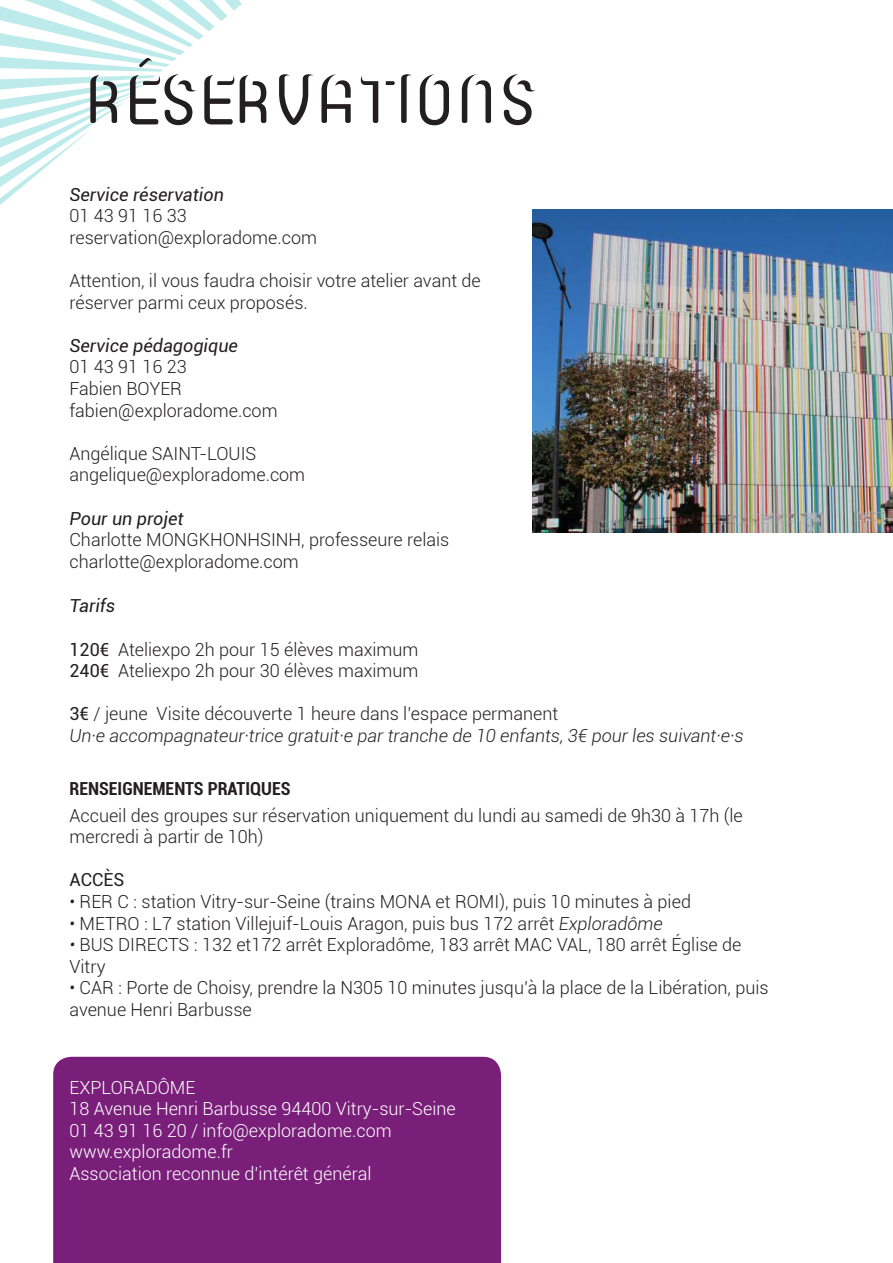
<style>
.page{position:relative;width:893px;height:1263px;background:#fff}
.page>*{position:absolute;margin:0;border:0;box-sizing:border-box;transform-origin:0 0}
.t1{font:70.5px "Core Escher A Left";letter-spacing:-.03em;color:#231f20}
.t2{font:300 18px/21.6px "Roboto";color:#231f20}
.t3{font:300 18px/21.6px "Roboto";color:#fff}
.t4{font:italic 300 18px/21.6px "Roboto";color:#231f20}
.t5{font:italic 18px "Roboto";color:#231f20}
.t6{font:700 condensed 18px "Roboto";color:#231f20}
.t7{font:18px "Roboto";color:#231f20}
.s1{font-weight:400}
.s2{font-weight:400;font-style:normal}
.s3{font-style:normal}
.s4{font-style:italic}
</style>
<div class="page">
<div style="left:53px;top:1057px;width:448px;height:206px;background:#791f7a"></div>
<svg style="left:0;top:0;width:242px;height:205px"></svg>
<img style="left:533px;top:209px;width:360px;height:324px">
<h1 class="t1" style="left:86px;top:48px;width:457px">RÉSERVATIONS</h1>
<p class="t5" style="left:69px;top:182px;width:156px">Service réservation</p>
<p class="t2" style="left:69px;top:204px;width:249px">01 43 91 16 33 reservation@exploradome.com</p>
<p class="t2" style="left:69px;top:269px;width:413px">Attention, il vous faudra choisir votre atelier avant de réserver parmi ceux proposés.</p>
<p class="t5" style="left:69px;top:333px;width:170px">Service pédagogique</p>
<p class="t2" style="left:69px;top:356px;width:210px">01 43 91 16 23<br>Fabien BOYER fabien@exploradome.com</p>
<p class="t2" style="left:69px;top:442px;width:237px">Angélique SAINT-LOUIS angelique@exploradome.com</p>
<p class="t5" style="left:69px;top:506px;width:116px">Pour un projet</p>
<p class="t2" style="left:69px;top:528px;width:381px">Charlotte MONGKHONHSINH, professeure relais charlotte@exploradome.com</p>
<p class="t5" style="left:69px;top:593px;width:47px">Tarifs</p>
<p class="t2" style="left:69px;top:638px;width:351px"><span class="s1">120€</span> Ateliexpo 2h pour 15 élèves maximum<br><span class="s1">240€</span> Ateliexpo 2h pour 30 élèves maximum</p>
<p class="t4" style="left:69px;top:702px;width:676px"><span class="s2">3€</span> <span class="s3">/ jeune Visite découverte 1 heure dans l’espace permanent<br></span>Un·e accompagnateur·trice gratuit·e par tranche de 10 enfants, 3€ pour les suivant·e·s</p>
<p class="t6" style="left:69px;top:776px;width:223px">RENSEIGNEMENTS PRATIQUES</p>
<p class="t2" style="left:69px;top:804px;width:675px">Accueil des groupes sur réservation uniquement du lundi au samedi de 9h30 à 17h (le mercredi à partir de 10h)</p>
<p class="t7" style="left:69px;top:867px;width:57px">ACCÈS</p>
<p class="t2" style="left:69px;top:890px;width:623px">• RER C : station Vitry-sur-Seine (trains MONA et ROMI), puis 10 minutes à pied</p>
<p class="t2" style="left:69px;top:912px;width:595px">• METRO : L7 station Villejuif-Louis Aragon, puis bus 172 arrêt <span class="s4">Exploradôme</span></p>
<p class="t2" style="left:69px;top:933px;width:674px"><span class="s4">•</span> BUS DIRECTS : 132 et172 arrêt Exploradôme, 183 arrêt MAC VAL, 180 arrêt Église de<br>Vitry</p>
<p class="t2" style="left:69px;top:977px;width:701px">• CAR : Porte de Choisy, prendre la N305 10 minutes jusqu’à la place de la Libération, puis avenue Henri Barbusse</p>
<p class="t3" style="left:69px;top:1076px;width:388px">EXPLORADÔME<br>18 Avenue Henri Barbusse 94400 Vitry-sur-Seine<br>01 43 91 16 20 / info@exploradome.com www.exploradome.fr<br>Association reconnue d’intérêt général</p>
</div>
